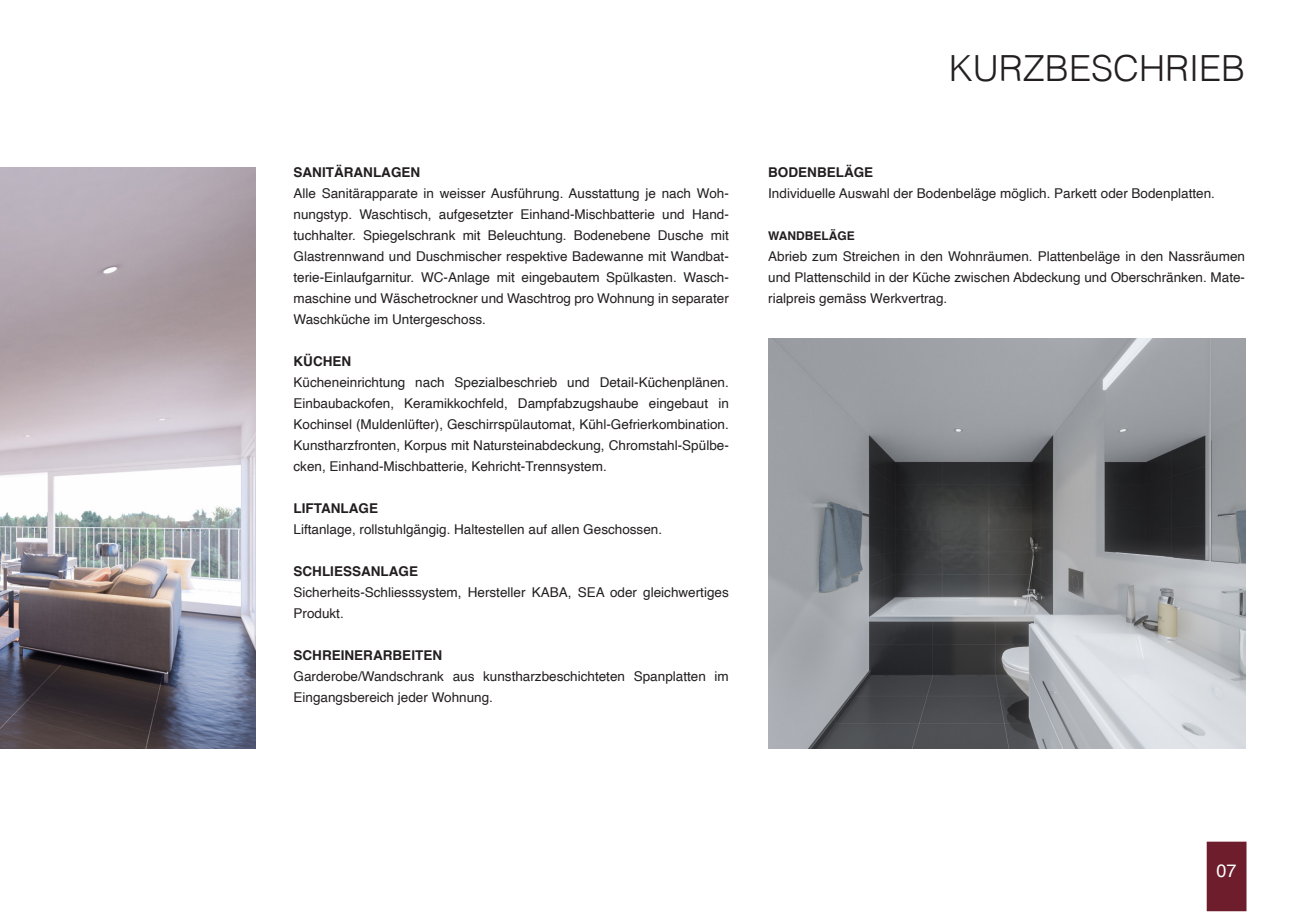
<style>
.page{position:relative;width:1289px;height:919px;background:#fff}
.page>*{position:absolute;margin:0;border:0;box-sizing:border-box;transform-origin:0 0}
.t1{font:300 36px "Helvetica";color:#231f20}
.t2{font:18px "Helvetica";color:#fff}
.t3{font:13.5px/21px "Helvetica";color:#231f20;text-align:justify}
.t4{font:700 13.5px "Helvetica";color:#231f20}
.t5{font:700 12px "Helvetica";color:#231f20}
</style>
<div class="page">
<img style="left:0;top:167px;width:255px;height:581px">
<img style="left:768px;top:338px;width:477px;height:410px">
<div style="left:1206px;top:841px;width:40px;height:70px;background:#6e1d2c;border:2px solid #6e1d2c"></div>
<p class="t4" style="left:293px;top:161px;width:128px">SANITÄRANLAGEN</p>
<p class="t3" style="left:293px;top:183px;width:437px">Alle Sanitärapparate in weisser Ausführung. Ausstattung je nach Woh&shy;nungstyp. Waschtisch, aufgesetzter Einhand-Mischbatterie und Hand&shy;tuchhalter. Spiegelschrank mit Beleuchtung. Bodenebene Dusche mit Glastrennwand und Duschmischer respektive Badewanne mit Wandbat&shy;terie-Einlaufgarnitur. WC-Anlage mit eingebautem Spülkasten. Wasch&shy;maschine und Wäschetrockner und Waschtrog pro Wohnung in separater Waschküche im Untergeschoss.</p>
<p class="t4" style="left:293px;top:350px;width:59px">KÜCHEN</p>
<p class="t3" style="left:293px;top:372px;width:437px">Kücheneinrichtung nach Spezialbeschrieb und Detail-Küchenplänen.<br>Einbaubackofen, Keramikkochfeld, Dampfabzugshaube eingebaut in Kochinsel (Muldenlüfter), Geschirrspülautomat, Kühl-Gefrierkombination.<br>Kunstharzfronten, Korpus mit Natursteinabdeckung, Chromstahl-Spülbe&shy;cken, Einhand-Mischbatterie, Kehricht-Trennsystem.</p>
<p class="t4" style="left:293px;top:497px;width:86px">LIFTANLAGE</p>
<p class="t3" style="left:293px;top:519px;width:370px">Liftanlage, rollstuhlgängig. Haltestellen auf allen Geschossen.</p>
<p class="t4" style="left:293px;top:560px;width:126px">SCHLIESSANLAGE</p>
<p class="t3" style="left:293px;top:582px;width:437px">Sicherheits-Schliesssystem, Hersteller KABA, SEA oder gleichwertiges<br>Produkt.</p>
<p class="t4" style="left:293px;top:644px;width:150px">SCHREINERARBEITEN</p>
<p class="t3" style="left:293px;top:666px;width:437px">Garderobe/Wandschrank aus kunstharzbeschichteten Spanplatten im<br>Eingangsbereich jeder Wohnung.</p>
<p class="t1" style="left:948px;top:38px;width:298px">KURZBESCHRIEB</p>
<p class="t4" style="left:768px;top:161px;width:107px">BODENBELÄGE</p>
<p class="t3" style="left:768px;top:183px;width:448px">Individuelle Auswahl der Bodenbeläge möglich. Parkett oder Bodenplatten.</p>
<p class="t5" style="left:768px;top:226px;width:88px">WANDBELÄGE</p>
<p class="t3" style="left:768px;top:246px;width:478px">Abrieb zum Streichen in den Wohnräumen. Plattenbeläge in den Nassräumen und Plattenschild in der Küche zwischen Abdeckung und Oberschränken. Mate&shy;rialpreis gemäss Werkvertrag.</p>
<p class="t2" style="left:1216px;top:856px;width:22px">07</p>
</div>
